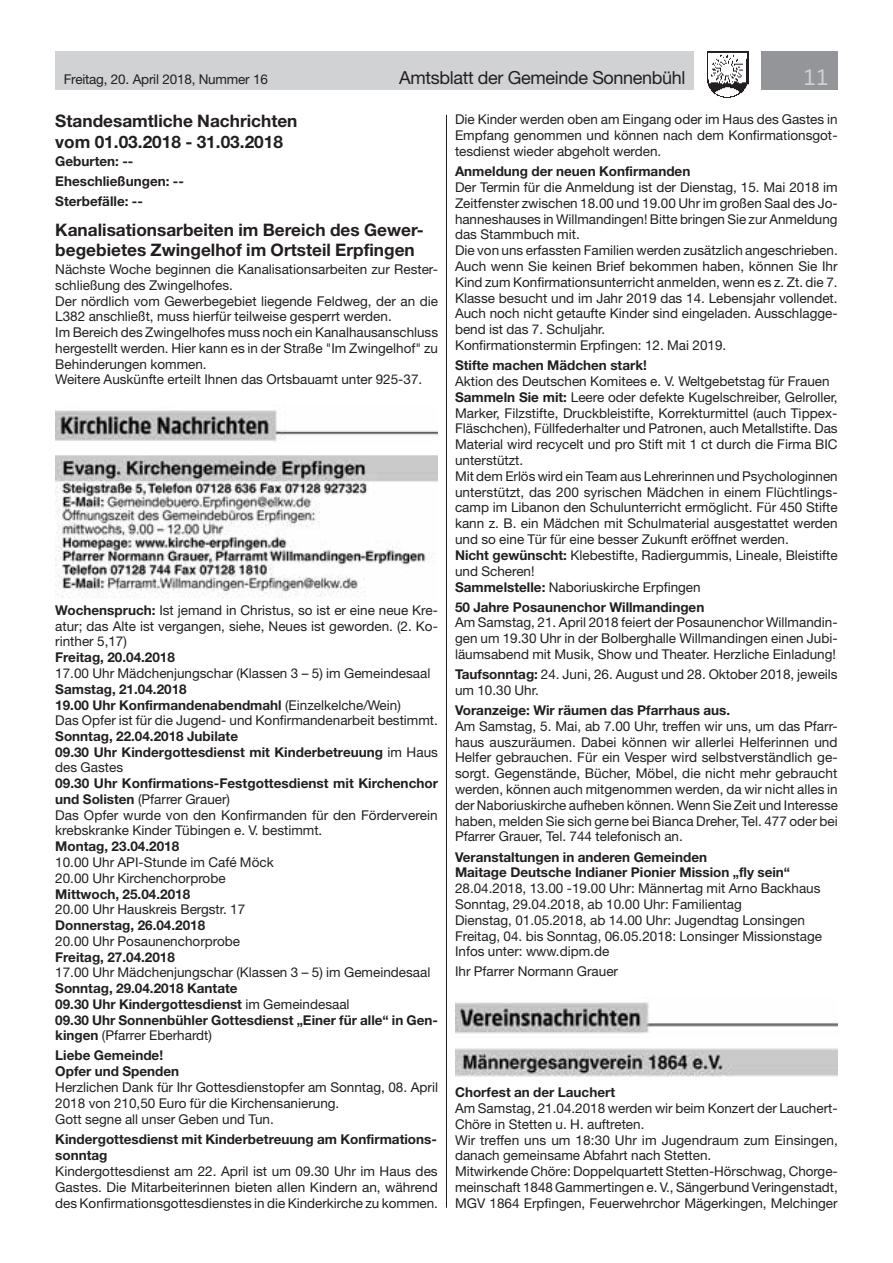
<style>
.page{position:relative;width:893px;height:1263px;background:#fff}
.page>*{position:absolute;margin:0;border:0;box-sizing:border-box;transform-origin:0 0}
.t1{font:21px "Neo Sans Std";color:#d1d2d4}
.t2{font:18px "Helvetica Neue LT Std";letter-spacing:-.02em;color:#231f20}
.t3{font:700 17.25px/20.5px "Helvetica Neue LT Std";color:#231f20}
.t4{font:13.5px/15.8px "Helvetica Neue LT Std";color:#231f20}
.t5{font:700 13.5px/15.8px "Helvetica Neue LT Std";color:#231f20}
.s1{font-weight:700}
.s2{font-weight:400}
</style>
<div class="page">
<div style="left:55px;top:51px;width:639px;height:38px;background:#d1d2d4"></div>
<div style="left:761px;top:51px;width:77px;height:38px;background:#939598"></div>
<img style="left:707px;top:51px;width:41px;height:47px">
<img style="left:55px;top:410px;width:383px;height:32px">
<img style="left:55px;top:455px;width:383px;height:143px">
<img style="left:455px;top:1002px;width:383px;height:32px">
<img style="left:455px;top:1048px;width:383px;height:29px">
<hr style="left:446px;top:115px;width:1px;height:1093px;background:#231f20">
<p class="t4" style="left:64px;top:71px;width:206px">Freitag, 20. April 2018, Nummer 16</p>
<h2 class="t2" style="left:399px;top:67px;width:288px">Amtsblatt der Gemeinde Sonnenbühl</h2>
<h1 class="t1" style="left:804px;top:64px;width:27px">11</h1>
<p class="t3" style="left:55px;top:110px;width:244px">Standesamtliche Nachrichten vom 01.03.2018 - 31.03.2018</p>
<p class="t5" style="left:55px;top:150px;width:130px;line-height:20px">Geburten: --<br>Eheschließungen: --<br>Sterbefälle: --</p>
<p class="t3" style="left:55px;top:219px;width:370px">Kanalisationsarbeiten im Bereich des Gewer&shy;begebietes Zwingelhof im Ortsteil Erpfingen</p>
<p class="t4" style="left:55px;top:261px;width:384px">Nächste Woche beginnen die Kanalisationsarbeiten zur Rester&shy;schließung des Zwingelhofes.<br>Der nördlich vom Gewerbegebiet liegende Feldweg, der an die L382 anschließt, muss hierfür teilweise gesperrt werden.<br>Im Bereich des Zwingelhofes muss noch ein Kanalhausanschluss hergestellt werden. Hier kann es in der Straße "Im Zwingelhof" zu Behinderungen kommen.<br>Weitere Auskünfte erteilt Ihnen das Ortsbauamt unter 925-37.</p>
<p class="t4" style="left:455px;top:112px;width:384px;text-align:justify">Die Kinder werden oben am Eingang oder im Haus des Gastes in Empfang genommen und können nach dem Konfirmationsgot&shy;tesdienst wieder abgeholt werden.</p>
<p class="t5" style="left:455px;top:163px;width:237px">Anmeldung der neuen Konfirmanden</p>
<p class="t4" style="left:455px;top:179px;width:384px">Der Termin für die Anmeldung ist der Dienstag, 15. Mai 2018 im Zeitfenster zwischen 18.00 und 19.00 Uhr im großen Saal des Jo&shy;hanneshauses in Willmandingen! Bitte bringen Sie zur Anmeldung das Stammbuch mit.<br>Die von uns erfassten Familien werden zusätzlich angeschrieben.<br>Auch wenn Sie keinen Brief bekommen haben, können Sie Ihr Kind zum Konfirmationsunterricht anmelden, wenn es z. Zt. die 7.<br>Klasse besucht und im Jahr 2019 das 14. Lebensjahr vollendet.<br>Auch noch nicht getaufte Kinder sind eingeladen. Ausschlagge&shy;bend ist das 7. Schuljahr.<br>Konfirmationstermin Erpfingen: 12. Mai 2019.</p>
<p class="t5" style="left:455px;top:357px;width:193px">Stifte machen Mädchen stark!</p>
<p class="t4" style="left:455px;top:373px;width:384px">Aktion des Deutschen Komitees e. V. Weltgebetstag für Frauen <span class="s1">Sammeln Sie mit:</span> Leere oder defekte Kugelschreiber, Gelroller, Marker, Filzstifte, Druckbleistifte, Korrekturmittel (auch Tippex-Fläschchen), Füllfederhalter und Patronen, auch Metallstifte. Das Material wird recycelt und pro Stift mit 1 ct durch die Firma BIC unterstützt.<br>Mit dem Erlös wird ein Team aus Lehrerinnen und Psychologinnen unterstützt, das 200 syrischen Mädchen in einem Flüchtlings&shy;camp im Libanon den Schulunterricht ermöglicht. Für 450 Stifte kann z. B. ein Mädchen mit Schulmaterial ausgestattet werden und so eine Tür für eine besser Zukunft eröffnet werden.<br><span class="s1">Nicht gewünscht:</span> Klebestifte, Radiergummis, Lineale, Bleistifte und Scheren!<br><span class="s1">Sammelstelle:</span> Naboriuskirche Erpfingen</p>
<p class="t5" style="left:455px;top:599px;width:251px">50 Jahre Posaunenchor Willmandingen</p>
<p class="t4" style="left:455px;top:614px;width:384px;text-align:justify">Am Samstag, 21. April 2018 feiert der Posaunenchor Willmandin&shy;gen um 19.30 Uhr in der Bolberghalle Willmandingen einen Jubi&shy;läumsabend mit Musik, Show und Theater. Herzliche Einladung!</p>
<p class="t4" style="left:455px;top:666px;width:384px"><span class="s1">Taufsonntag:</span> 24. Juni, 26. August und 28. Oktober 2018, jeweils um 10.30 Uhr.</p>
<p class="t5" style="left:455px;top:702px;width:277px">Voranzeige: Wir räumen das Pfarrhaus aus.</p>
<p class="t4" style="left:455px;top:718px;width:384px;text-align:justify">Am Samstag, 5. Mai, ab 7.00 Uhr, treffen wir uns, um das Pfarr&shy;haus auszuräumen. Dabei können wir allerlei Helferinnen und Helfer gebrauchen. Für ein Vesper wird selbstverständlich ge&shy;sorgt. Gegenstände, Bücher, Möbel, die nicht mehr gebraucht werden, können auch mitgenommen werden, da wir nicht alles in der Naboriuskirche aufheben können. Wenn Sie Zeit und Interesse haben, melden Sie sich gerne bei Bianca Dreher, Tel. 477 oder bei Pfarrer Grauer, Tel. 744 telefonisch an.</p>
<p class="t5" style="left:455px;top:848px;width:337px">Veranstaltungen in anderen Gemeinden<br>Maitage Deutsche Indianer Pionier Mission „fly sein“</p>
<p class="t4" style="left:455px;top:880px;width:369px">28.04.2018, 13.00 -19.00 Uhr: Männertag mit Arno Backhaus Sonntag, 29.04.2018, ab 10.00 Uhr: Familientag<br>Dienstag, 01.05.2018, ab 14.00 Uhr: Jugendtag Lonsingen Freitag, 04. bis Sonntag, 06.05.2018: Lonsinger Missionstage Infos unter: www.dipm.de</p>
<p class="t4" style="left:455px;top:963px;width:165px">Ihr Pfarrer Normann Grauer</p>
<p class="t4" style="left:55px;top:602px;width:384px;text-align:justify"><span class="s1">Wochenspruch:</span> Ist jemand in Christus, so ist er eine neue Kre&shy;atur; das Alte ist vergangen, siehe, Neues ist geworden. (2. Ko&shy;rinther 5,17)</p>
<p class="t5" style="left:55px;top:649px;width:121px">Freitag, 20.04.2018</p>
<p class="t4" style="left:55px;top:665px;width:377px">17.00 Uhr Mädchenjungschar (Klassen 3 – 5) im Gemeindesaal</p>
<p class="t4" style="left:55px;top:681px;width:384px"><span class="s1">Samstag, 21.04.2018<br>19.00 Uhr Konfirmandenabendmahl</span> (Einzelkelche/Wein)<br>Das Opfer ist für die Jugend- und Konfirmandenarbeit bestimmt.</p>
<p class="t5" style="left:55px;top:728px;width:384px">Sonntag, 22.04.2018 Jubilate<br>09.30 Uhr Kindergottesdienst mit Kinderbetreuung <span class="s2">im Haus des Gastes</span></p>
<p class="t4" style="left:55px;top:775px;width:384px"><span class="s1">09.30 Uhr Konfirmations-Festgottesdienst mit Kirchenchor und Solisten</span> (Pfarrer Grauer)<br>Das Opfer wurde von den Konfirmanden für den Förderverein krebskranke Kinder Tübingen e. V. bestimmt.</p>
<p class="t5" style="left:55px;top:838px;width:125px">Montag, 23.04.2018</p>
<p class="t4" style="left:55px;top:854px;width:220px">10.00 Uhr API-Stunde im Café Möck<br>20.00 Uhr Kirchenchorprobe</p>
<p class="t5" style="left:55px;top:885px;width:136px">Mittwoch, 25.04.2018</p>
<p class="t4" style="left:55px;top:901px;width:191px">20.00 Uhr Hauskreis Bergstr. 17</p>
<p class="t5" style="left:55px;top:917px;width:151px">Donnerstag, 26.04.2018</p>
<p class="t4" style="left:55px;top:933px;width:186px">20.00 Uhr Posaunenchorprobe</p>
<p class="t5" style="left:55px;top:948px;width:121px">Freitag, 27.04.2018</p>
<p class="t4" style="left:55px;top:964px;width:377px">17.00 Uhr Mädchenjungschar (Klassen 3 – 5) im Gemeindesaal</p>
<p class="t5" style="left:55px;top:980px;width:384px">Sonntag, 29.04.2018 Kantate<br>09.30 Uhr Kindergottesdienst <span class="s2">im Gemeindesaal<br></span>09.30 Uhr Sonnenbühler Gottesdienst „Einer für alle“ in Gen&shy;kingen <span class="s2">(Pfarrer Eberhardt)</span></p>
<p class="t5" style="left:55px;top:1047px;width:126px">Liebe Gemeinde!<br>Opfer und Spenden</p>
<p class="t4" style="left:55px;top:1079px;width:384px">Herzlichen Dank für Ihr Gottesdienstopfer am Sonntag, 08. April<br>2018 von 210,50 Euro für die Kirchensanierung.<br>Gott segne all unser Geben und Tun.</p>
<p class="t5" style="left:55px;top:1131px;width:383px">Kindergottesdienst mit Kinderbetreuung am Konfirmations&shy;sonntag</p>
<p class="t4" style="left:55px;top:1163px;width:384px;text-align:justify">Kindergottesdienst am 22. April ist um 09.30 Uhr im Haus des Gastes. Die Mitarbeiterinnen bieten allen Kindern an, während des Konfirmationsgottesdienstes in die Kinderkirche zu kommen.</p>
<p class="t5" style="left:455px;top:1084px;width:162px">Chorfest an der Lauchert</p>
<p class="t4" style="left:455px;top:1100px;width:384px">Am Samstag, 21.04.2018 werden wir beim Konzert der Lauchert-Chöre in Stetten u. H. auftreten.<br>Wir treffen uns um 18:30 Uhr im Jugendraum zum Einsingen, danach gemeinsame Abfahrt nach Stetten.<br>Mitwirkende Chöre: Doppelquartett Stetten-Hörschwag, Chorge&shy;meinschaft 1848 Gammertingen e. V., Sängerbund Veringenstadt, MGV 1864 Erpfingen, Feuerwehrchor Mägerkingen, Melchinger</p>
</div>
